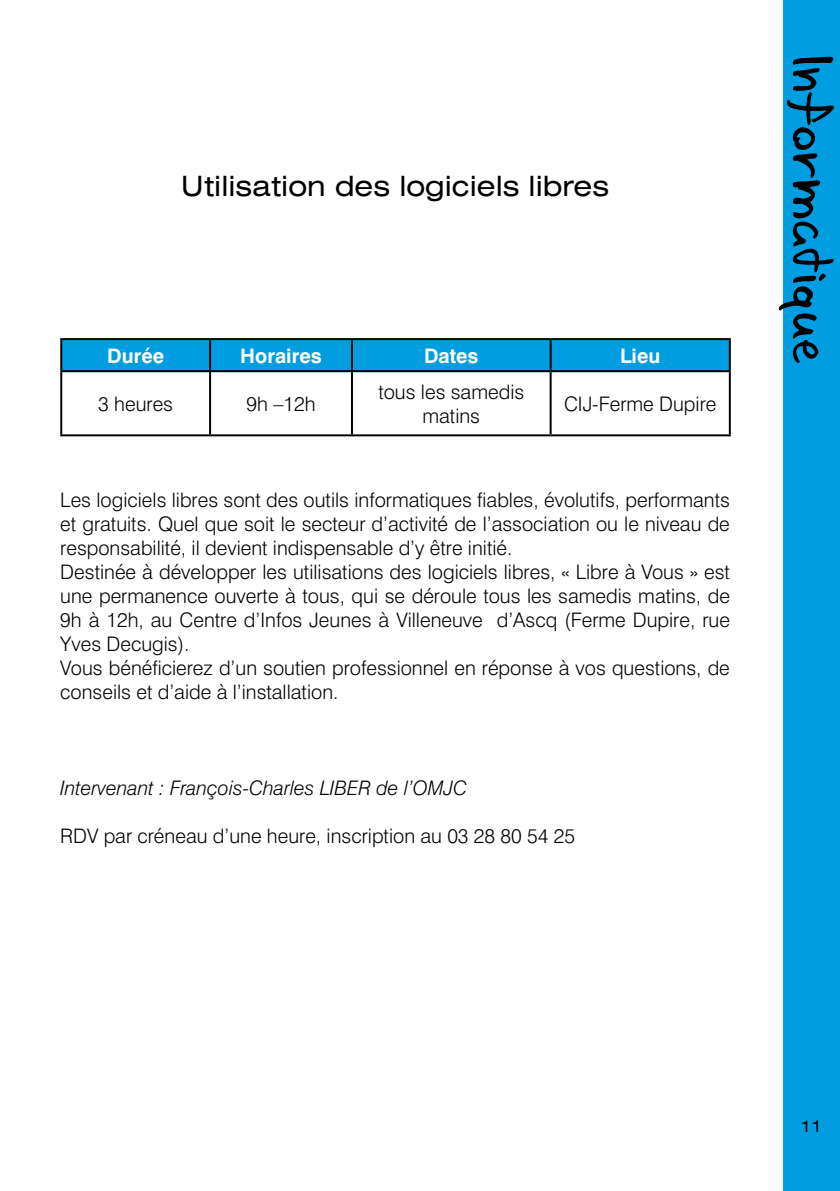
<style>
.page{position:relative;width:840px;height:1191px;background:#fff}
.page>*{position:absolute;margin:0;border:0;box-sizing:border-box;transform-origin:0 0}
.t1{font:72px "Chabinho 2008 v 2.0";color:#000}
.t2{font:expanded 28px "Swiss 721 BT";color:#000}
.t3{font:300 20px/24px "Swiss 721 BT";color:#000;text-align:center}
.t4{font:italic 300 20px "Swiss 721 BT";color:#000}
.t5{font:700 20px "Swiss 721 BT";color:#fff}
.t6{font:expanded 16px "Swiss 721 BT";color:#000}
</style>
<div class="page">
<div style="left:782px;top:0;width:57px;height:1191px;background:#009ee0"></div>
<div style="left:62px;top:340px;width:666px;height:30px;background:#009ee0"></div>
<hr style="left:209px;top:340px;width:2px;height:30px;background:#000">
<hr style="left:351px;top:340px;width:2px;height:30px;background:#000">
<hr style="left:549px;top:340px;width:2px;height:30px;background:#000">
<hr style="left:60px;top:370px;width:150px;height:2px;background:#000">
<hr style="left:210px;top:370px;width:142px;height:2px;background:#000">
<hr style="left:209px;top:372px;width:2px;height:62px;background:#000">
<hr style="left:352px;top:370px;width:198px;height:2px;background:#000">
<hr style="left:351px;top:372px;width:2px;height:62px;background:#000">
<hr style="left:550px;top:370px;width:180px;height:2px;background:#000">
<hr style="left:549px;top:372px;width:2px;height:62px;background:#000">
<hr style="left:60px;top:434px;width:150px;height:2px;background:#000">
<hr style="left:210px;top:434px;width:142px;height:2px;background:#000">
<hr style="left:550px;top:434px;width:180px;height:2px;background:#000">
<hr style="left:60px;top:338px;width:150px;height:2px;background:#000">
<hr style="left:60px;top:340px;width:2px;height:30px;background:#000">
<hr style="left:210px;top:338px;width:142px;height:2px;background:#000">
<hr style="left:352px;top:338px;width:198px;height:2px;background:#000">
<hr style="left:550px;top:338px;width:180px;height:2px;background:#000">
<hr style="left:728px;top:340px;width:2px;height:30px;background:#000">
<hr style="left:60px;top:372px;width:2px;height:62px;background:#000">
<hr style="left:352px;top:434px;width:198px;height:2px;background:#000">
<hr style="left:728px;top:372px;width:2px;height:62px;background:#000">
<h2 class="t2" style="left:181px;top:169px;width:429px">Utilisation des logiciels libres</h2>
<p class="t5" style="left:107px;top:344px;width:58px">Durée</p>
<p class="t5" style="left:240px;top:344px;width:83px">Horaires</p>
<p class="t5" style="left:424px;top:344px;width:56px">Dates</p>
<p class="t5" style="left:619px;top:344px;width:42px">Lieu</p>
<p class="t3" style="left:98px;top:392px;width:76px">3 heures</p>
<p class="t3" style="left:246px;top:392px;width:70px">9h –12h</p>
<p class="t3" style="left:378px;top:380px;width:147px">tous les samedis matins</p>
<p class="t3" style="left:563px;top:392px;width:154px">CIJ-Ferme Dupire</p>
<p class="t3" style="left:60px;top:488px;width:671px;text-align:left">Les logiciels libres sont des outils informatiques fiables, évolutifs, performants et gratuits. Quel que soit le secteur d’activité de l’association ou le niveau de responsabilité, il devient indispensable d’y être initié.<br>Destinée à développer les utilisations des logiciels libres, « Libre à Vous » est une permanence ouverte à tous, qui se déroule tous les samedis matins, de 9h à 12h, au Centre d’I nfos Jeunes à Villeneuve d’Ascq (Ferme Dupire, rue Yves Decugis).<br>Vous bénéficierez d’un soutien professionnel en réponse à vos questions, de conseils et d’aide à l’installation.</p>
<p class="t4" style="left:60px;top:776px;width:408px">Intervenant : François-Charles LIBER de l’OMJC</p>
<p class="t3" style="left:60px;top:824px;width:516px">RDV par créneau d’une heure, inscription au 03 28 80 54 25</p>
<h1 class="t1" style="left:856px;top:57px;width:310px;rotate:90deg">Informatique</h1>
<p class="t6" style="left:800px;top:1116px;width:23px">11</p>
</div>
